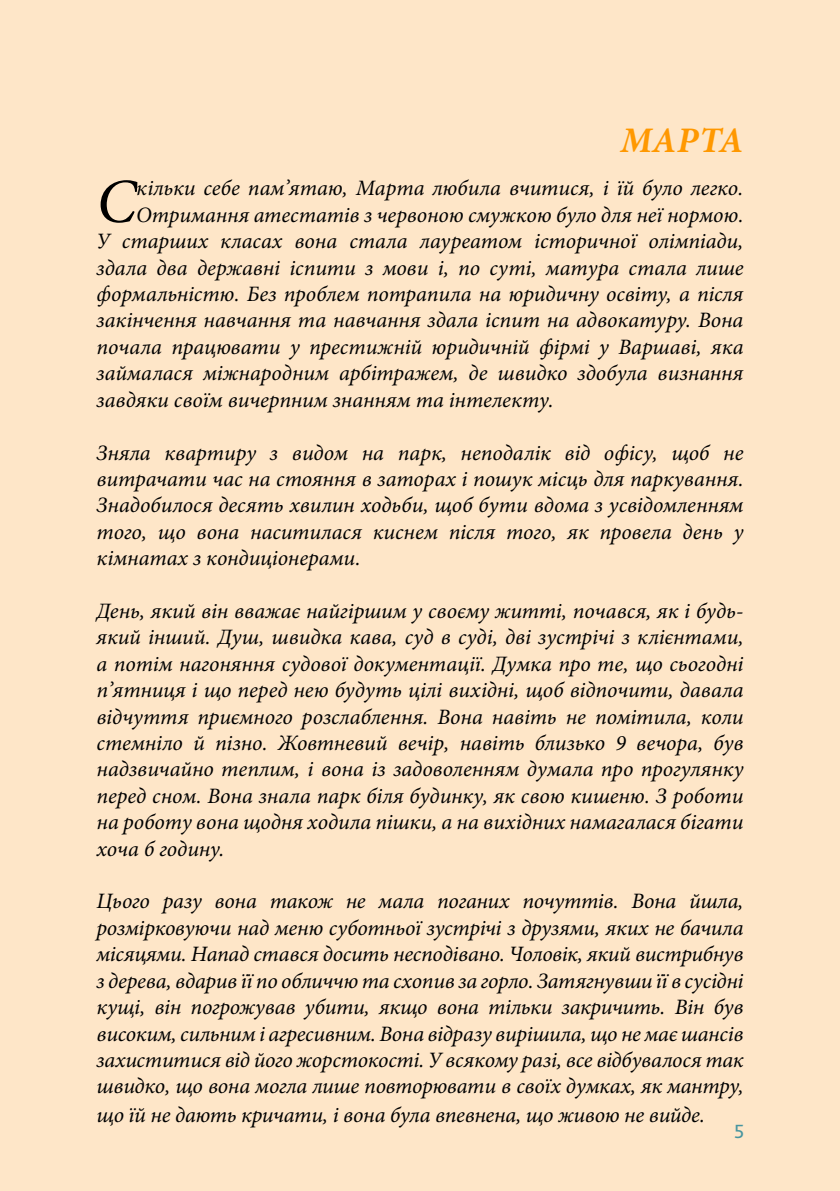
<style>
.page{position:relative;width:840px;height:1191px;background:#fff}
.page>*{position:absolute;margin:0;border:0;box-sizing:border-box;transform-origin:0 0}
.t1{font:italic 62.6px "Minion Pro";color:#000}
.t2{font:italic 700 36px "Minion Pro";letter-spacing:.005em;color:#ff9800}
.t3{font:italic 22px/26.4px "Minion Pro";color:#000;text-align:justify}
.t4{font:20px "Bliss 2";color:#47959f}
</style>
<div class="page">
<div style="left:0;top:0;width:839px;height:1191px;background:#fee6c8"></div>
<h2 class="t2" style="left:620px;top:115px;width:124px">МАРТА</h2>
<h1 class="t1" style="left:96px;top:159px;width:41px">С</h1>
<p class="t3" style="left:136px;top:175px;width:608px">кільки себе пам’ятаю, Марта любила вчитися, і їй було легко.</p>
<p class="t3" style="left:136px;top:201px;width:608px">Отримання атестатів з червоною смужкою було для неї нормою.</p>
<p class="t3" style="left:96px;top:228px;width:648px">У старших класах вона стала лауреатом історичної олімпіади,</p>
<p class="t3" style="left:96px;top:254px;width:648px">здала два державні іспити з мови і, по суті, матура стала лише</p>
<p class="t3" style="left:96px;top:281px;width:648px">формальністю. Без проблем потрапила на юридичну освіту, а після</p>
<p class="t3" style="left:96px;top:307px;width:648px">закінчення навчання та навчання здала іспит на адвокатуру. Вона</p>
<p class="t3" style="left:96px;top:333px;width:648px">почала працювати у престижній юридичній фірмі у Варшаві, яка</p>
<p class="t3" style="left:96px;top:360px;width:648px">займалася міжнародним арбітражем, де швидко здобула визнання</p>
<p class="t3" style="left:96px;top:386px;width:458px">завдяки своїм вичерпним знанням та інтелекту.</p>
<p class="t3" style="left:96px;top:439px;width:648px">Зняла квартиру з видом на парк, неподалік від офісу, щоб не витрачати час на стояння в заторах і пошук місць для паркування.<br>Знадобилося десять хвилин ходьби, щоб бути вдома з усвідомленням того, що вона наситилася киснем після того, як провела день у кімнатах з кондиціонерами.</p>
<p class="t3" style="left:96px;top:597px;width:648px">День, який він вважає найгіршим у своєму житті, почався, як і будь&shy;який інший. Душ, швидка кава, суд в суді, дві зустрічі з клієнтами, а потім нагоняння судової документації. Думка про те, що сьогодні п’ятниця і що перед нею будуть цілі вихідні, щоб відпочити, давала відчуття приємного розслаблення. Вона навіть не помітила, коли стемніло й пізно. Жовтневий вечір, навіть близько 9 вечора, був надзвичайно теплим, і вона із задоволенням думала про прогулянку перед сном. Вона знала парк біля будинку, як свою кишеню. З роботи на роботу вона щодня ходила пішки, а на вихідних намагалася бігати хоча б годину.</p>
<p class="t3" style="left:96px;top:888px;width:648px">Цього разу вона також не мала поганих почуттів. Вона йшла, розмірковуючи над меню суботньої зустрічі з друзями, яких не бачила місяцями. Напад стався досить несподівано. Чоловік, який вистрибнув з дерева, вдарив її по обличчю та схопив за горло. Затягнувши її в сусідні кущі, він погрожував убити, якщо вона тільки закричить. Він був високим, сильним і агресивним. Вона відразу вирішила, що не має шансів захиститися від його жорстокості. У всякому разі, все відбувалося так швидко, що вона могла лише повторювати в своїх думках, як мантру,</p>
<p class="t3" style="left:96px;top:1101px;width:609px">що їй не дають кричати, і вона була впевнена, що живою не вийде.</p>
<p class="t4" style="left:733px;top:1118px;width:12px">5</p>
</div>
